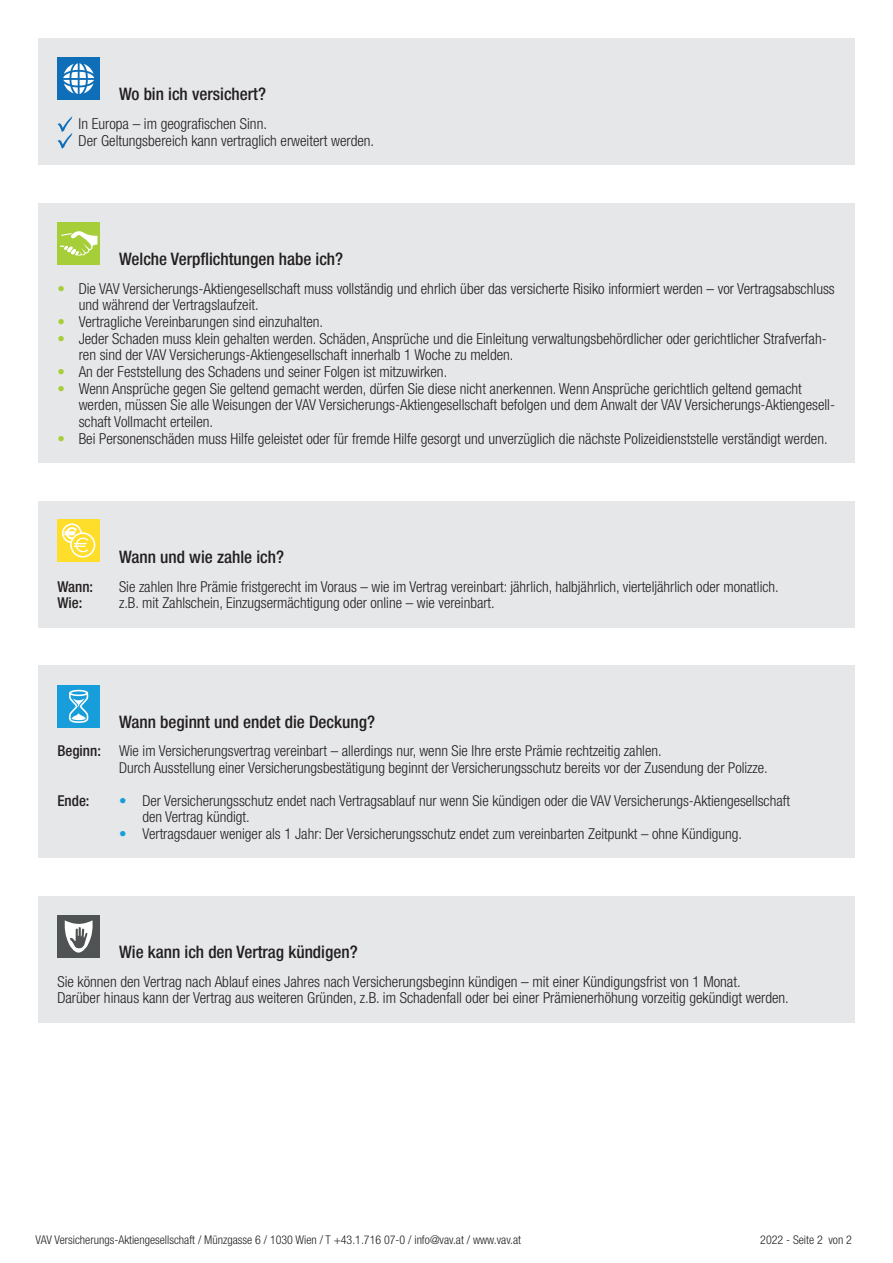
<style>
.page{position:relative;width:893px;height:1263px;background:#fff}
.page>*{position:absolute;margin:0;border:0;box-sizing:border-box;transform-origin:0 0}
.t1{font:500 condensed 17.25px "Helvetica Neue";color:#231f20}
.t2{font:300 condensed 15.15px/16.6px "Helvetica Neue";color:#231f20}
.t3{font:300 condensed 15px/16.5px "Helvetica Neue";color:#231f20}
.t4{font:500 condensed 15px "Helvetica Neue";color:#231f20}
.t5{font:300 condensed 12px "Helvetica Neue";color:#231f20}
.s1{font-size:15px;color:#a6ce39}
.s2{font-weight:500}
.s3{color:#179dd9}
</style>
<div class="page">
<div style="left:38px;top:896px;width:817px;height:126px;background:#e6e7e9"></div>
<div style="left:38px;top:501px;width:817px;height:126px;background:#e6e7e9"></div>
<div style="left:38px;top:203px;width:817px;height:260px;background:#e6e7e9"></div>
<div style="left:38px;top:38px;width:817px;height:127px;background:#e6e7e9"></div>
<svg style="left:57px;top:116px;width:15px;height:33px"></svg>
<div style="left:38px;top:666px;width:817px;height:192px;background:#e6e7e9"></div>
<div style="left:57px;top:222px;width:43px;height:43px;background:#a6ce39"></div>
<svg style="left:60px;top:231px;width:37px;height:25px"></svg>
<div style="left:57px;top:519px;width:43px;height:43px;background:#ffdd2b"></div>
<div style="left:62px;top:523px;width:20px;height:20px;border:2px solid #fff;border-radius:50%"></div>
<svg style="left:71px;top:533px;width:24px;height:24px"></svg>
<div style="left:70px;top:532px;width:25px;height:25px;border:2px solid #fff;border-radius:50%"></div>
<svg style="left:65px;top:527px;width:23px;height:25px"></svg>
<div style="left:57px;top:685px;width:43px;height:43px;background:#179dd9"></div>
<svg style="left:69px;top:689px;width:20px;height:34px"></svg>
<div style="left:57px;top:915px;width:43px;height:43px;background:#505353"></div>
<svg style="left:64px;top:920px;width:29px;height:32px"></svg>
<div style="left:57px;top:57px;width:43px;height:43px;background:#0f6eb8"></div>
<svg style="left:63px;top:63px;width:31px;height:31px"></svg>
<p class="t1" style="left:119px;top:84px;width:148px">Wo bin ich versichert?</p>
<p class="t2" style="left:79px;top:115px;width:297px">In Europa – im geografischen Sinn.<br>Der Geltungsbereich kann vertraglich erweitert werden.</p>
<p class="t1" style="left:119px;top:249px;width:226px">Welche Verpflichtungen habe ich?</p>
<p class="t2" style="left:79px;top:280px;width:758px;text-indent:-21px"><span class="s1">•</span> Die VAV Versicherungs-Aktiengesellschaft muss vollständig und ehrlich über das versicherte Risiko informiert werden – vor Vertragsabschluss und während der Vertragslaufzeit.</p>
<p class="t2" style="left:57px;top:313px;width:267px"><span class="s1">•</span> Vertragliche Vereinbarungen sind einzuhalten.</p>
<p class="t2" style="left:79px;top:330px;width:750px;text-indent:-21px"><span class="s1">•</span> Jeder Schaden muss klein gehalten werden. Schäden, Ansprüche und die Einleitung verwaltungsbehördlicher oder gerichtlicher Strafverfah&shy;ren sind der VAV Versicherungs-Aktiengesellschaft innerhalb 1 Woche zu melden.</p>
<p class="t2" style="left:57px;top:363px;width:391px"><span class="s1">•</span> An der Feststellung des Schadens und seiner Folgen ist mitzuwirken.</p>
<p class="t2" style="left:79px;top:380px;width:758px;text-indent:-21px"><span class="s1">•</span> Wenn Ansprüche gegen Sie geltend gemacht werden, dürfen Sie diese nicht anerkennen. Wenn Ansprüche gerichtlich geltend gemacht werden, müssen Sie alle Weisungen der VAV Versicherungs-Aktiengesellschaft befolgen und dem Anwalt der VAV Versicherungs-Aktiengesell&shy;schaft Vollmacht erteilen.</p>
<p class="t2" style="left:57px;top:430px;width:772px"><span class="s1">•</span> Bei Personenschäden muss Hilfe geleistet oder für fremde Hilfe gesorgt und unverzüglich die nächste Polizeidienststelle verständigt werden.</p>
<p class="t1" style="left:119px;top:547px;width:166px">Wann und wie zahle ich?</p>
<p class="t4" style="left:57px;top:577px;width:37px">Wann:</p>
<p class="t3" style="left:119px;top:578px;width:661px">Sie zahlen Ihre Prämie fristgerecht im Voraus – wie im Vertrag vereinbart: jährlich, halbjährlich, vierteljährlich oder monatlich.</p>
<p class="t4" style="left:57px;top:594px;width:26px">Wie:</p>
<p class="t3" style="left:119px;top:594px;width:377px">z.B. mit Zahlschein, Einzugsermächtigung oder online – wie vereinbart.</p>
<p class="t1" style="left:119px;top:711px;width:257px">Wann beginnt und endet die Deckung?</p>
<p class="t3" style="left:119px;top:742px;width:650px;text-indent:-62px"><span class="s2">Beginn:</span> Wie im Versicherungsvertrag vereinbart – allerdings nur, wenn Sie Ihre erste Prämie rechtzeitig zahlen.<br>Durch Ausstellung einer Versicherungsbestätigung beginnt der Versicherungsschutz bereits vor der Zusendung der Polizze.</p>
<p class="t4" style="left:57px;top:791px;width:34px">Ende:</p>
<p class="t3" style="left:142px;top:792px;width:649px;text-indent:-23px"><span class="s3">•</span> Der Versicherungsschutz endet nach Vertragsablauf nur wenn Sie kündigen oder die VAV Versicherungs-Aktiengesellschaft den Vertrag kündigt.</p>
<p class="t3" style="left:119px;top:825px;width:624px"><span class="s3">•</span> Vertragsdauer weniger als 1 Jahr: Der Versicherungsschutz endet zum vereinbarten Zeitpunkt – ohne Kündigung.</p>
<p class="t1" style="left:119px;top:942px;width:240px">Wie kann ich den Vertrag kündigen?</p>
<p class="t2" style="left:57px;top:973px;width:733px">Sie können den Vertrag nach Ablauf eines Jahres nach Versicherungsbeginn kündigen – mit einer Kündigungsfrist von 1 Monat.<br>Darüber hinaus kann der Vertrag aus weiteren Gründen, z.B. im Schadenfall oder bei einer Prämienerhöhung vorzeitig gekündigt werden.</p>
<p class="t5" style="left:36px;top:1233px;width:487px">VAV Versicherungs-Aktiengesellschaft / Münzgasse 6 / 1030 Wien / T +43.1.716 07-0 / info@vav.at / www.vav.at</p>
<p class="t5" style="left:760px;top:1233px;width:93px">2022 - Seite 2 von 2</p>
</div>
